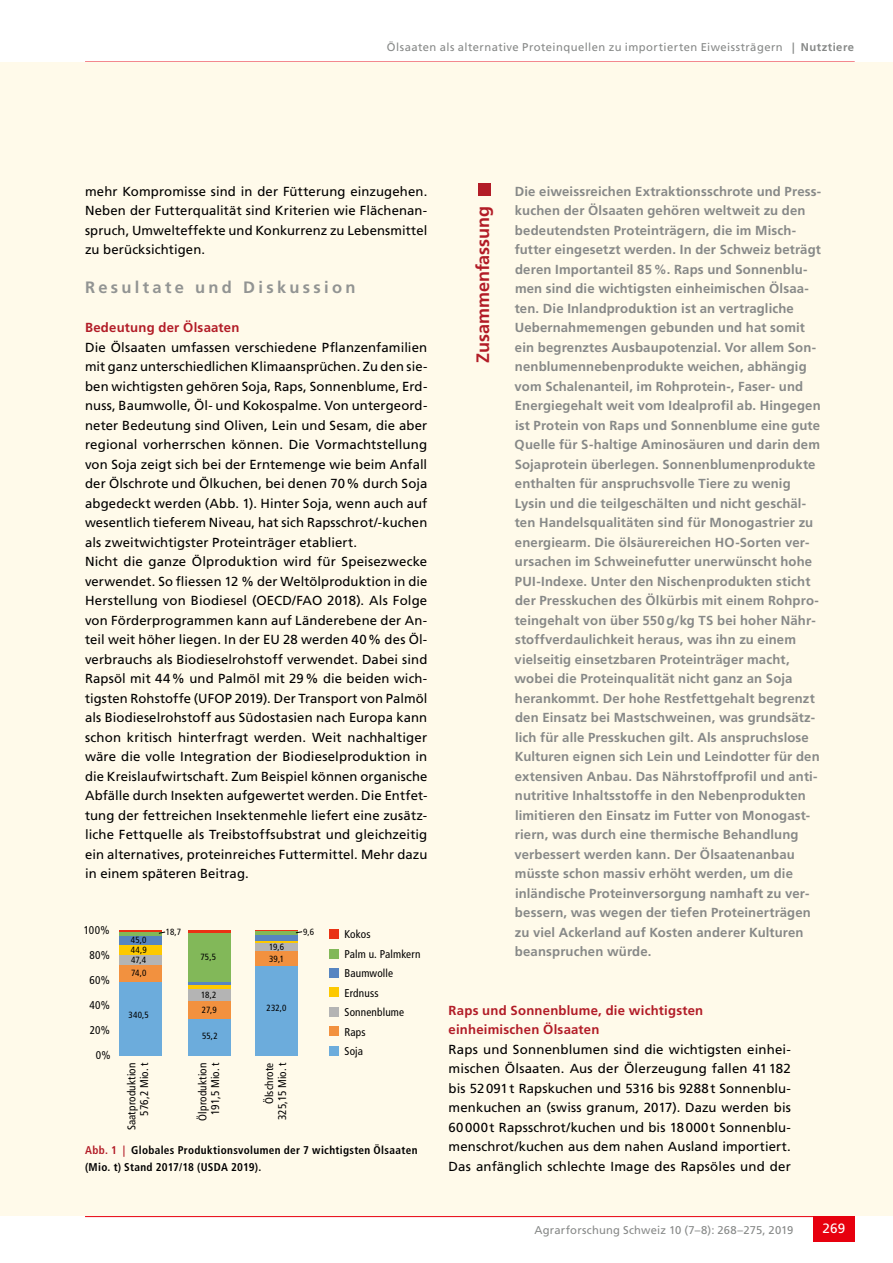
<style>
.page{position:relative;width:893px;height:1263px;background:#fff}
.page>*{position:absolute;margin:0;border:0;box-sizing:border-box;transform-origin:0 0}
.t1{font:700 18px "Frutiger LT Std";color:#b21c27}
.t2{font:700 16.5px "Frutiger LT Std";letter-spacing:.2em;color:#929493}
.t3{font:13.5px "Frutiger LT Std";color:#fff}
.t4{font:13.2px/19.5px "Frutiger LT Std";letter-spacing:.01em;color:#000;text-align:justify}
.t5{font:700 13.2px/19.5px "Frutiger LT Std";letter-spacing:.01em;color:#878988}
.t6{font:700 13.2px/19.5px "Frutiger LT Std";letter-spacing:.015em;color:#b21c27}
.t7{font:condensed 11.25px/19.5px "Frutiger LT Std";letter-spacing:.015em;color:#000;text-align:right}
.t8{font:700 condensed 11.25px/16.5px "Frutiger LT Std";letter-spacing:.03em;color:#000}
.t9{font:11.25px "Frutiger LT Std";letter-spacing:.035em;color:#878988}
.t10{font:11.25px "Frutiger LT Std";letter-spacing:.015em;color:#878988}
.t11{font:condensed 9px "Frutiger LT Std";letter-spacing:.015em;color:#000}
.s1{font-weight:700}
.s2{color:#b21c27}
</style>
<div class="page">
<hr style="left:85px;top:62px;width:770px;height:1px;background:#e7000e">
<hr style="left:85px;top:1216px;width:770px;height:1px;background:#e7000e">
<div style="left:813px;top:1216px;width:42px;height:26px;background:#e7000e"></div>
<div style="left:0;top:63px;width:893px;height:1153px;background:#fffaea"></div>
<div style="left:478px;top:183px;width:13px;height:13px;background:#b21c27"></div>
<div style="left:256px;top:966px;width:42px;height:89px;background:#6cacdc"></div>
<div style="left:188px;top:1019px;width:43px;height:36px;background:#6cacdc"></div>
<div style="left:119px;top:981px;width:42px;height:74px;background:#6cacdc"></div>
<div style="left:256px;top:951px;width:42px;height:15px;background:#f2913f"></div>
<div style="left:188px;top:1001px;width:43px;height:18px;background:#f2913f"></div>
<div style="left:119px;top:965px;width:42px;height:16px;background:#f2913f"></div>
<div style="left:256px;top:943px;width:42px;height:8px;background:#b4b4b4"></div>
<div style="left:188px;top:989px;width:43px;height:12px;background:#b4b4b4"></div>
<div style="left:119px;top:955px;width:42px;height:10px;background:#b4b4b4"></div>
<hr style="left:256px;top:940px;width:42px;height:3px;background:#fdc900">
<hr style="left:188px;top:985px;width:43px;height:4px;background:#fdc900">
<div style="left:119px;top:945px;width:42px;height:10px;background:#fdc900"></div>
<div style="left:256px;top:934px;width:42px;height:6px;background:#5685c1"></div>
<hr style="left:188px;top:982px;width:43px;height:3px;background:#5685c1">
<div style="left:119px;top:935px;width:42px;height:10px;background:#5685c1"></div>
<hr style="left:256px;top:931px;width:42px;height:3px;background:#82b859">
<div style="left:188px;top:932px;width:43px;height:50px;background:#82b859"></div>
<svg style="left:119px;top:931px;width:42px;height:4px"></svg>
<hr style="left:256px;top:930px;width:42px;height:1px;background:#e93214">
<hr style="left:188px;top:930px;width:43px;height:2px;background:#e93214">
<hr style="left:119px;top:930px;width:42px;height:1px;background:#e93214">
<div style="left:330px;top:929px;width:9px;height:10px;background:#e93214"></div>
<div style="left:330px;top:949px;width:9px;height:9px;background:#82b859"></div>
<div style="left:330px;top:968px;width:9px;height:10px;background:#5685c1"></div>
<div style="left:330px;top:988px;width:9px;height:9px;background:#fdc900"></div>
<div style="left:330px;top:1007px;width:9px;height:9px;background:#b4b4b4"></div>
<div style="left:330px;top:1026px;width:9px;height:10px;background:#f2913f"></div>
<div style="left:330px;top:1046px;width:9px;height:9px;background:#6cacdc"></div>
<p class="t9" style="left:387px;top:40px;width:469px">Ölsaaten als alternative Proteinquellen zu importierten Eiweissträgern <span class="s1">| Nutztiere</span></p>
<p class="t4" style="left:85px;top:181px;width:344px">mehr Kompromisse sind in der Fütterung einzugehen.<br>Neben der Futterqualität sind Kriterien wie Flächenan&shy;spruch, Umwelteffekte und Konkurrenz zu Lebensmittel zu berücksichtigen.</p>
<p class="t2" style="left:85px;top:278px;width:272px">Resultate und Diskussion</p>
<p class="t6" style="left:85px;top:318px;width:156px">Bedeutung der Ölsaaten</p>
<p class="t4" style="left:85px;top:337px;width:344px;text-align:left">Die Ölsaaten umfassen verschiedene Pflanzenfamilien mit ganz unterschiedlichen Klimaansprüchen. Zu den sie&shy;ben wichtigsten gehören Soja, Raps, Sonnenblume, Erd&shy;nuss, Baumwolle, Öl- und Kokospalme. Von untergeord&shy;neter Bedeutung sind Oliven, Lein und Sesam, die aber regional vorherrschen können. Die Vormachtstellung von Soja zeigt sich bei der Erntemenge wie beim Anfall der Ölschrote und Ölkuchen, bei denen 70% durch Soja abgedeckt werden (Abb. 1). Hinter Soja, wenn auch auf wesentlich tieferem Niveau, hat sich Rapsschrot/-kuchen als zweitwichtigster Proteinträger etabliert.<br>Nicht die ganze Ölproduktion wird für Speisezwecke verwendet. So fliessen 12 % der Weltölproduktion in die Herstellung von Biodiesel (OECD/FAO 2018). Als Folge von Förderprogrammen kann auf Länderebene der An&shy;teil weit höher liegen. In der EU 28 werden 40% des Öl&shy;verbrauchs als Biodieselrohstoff verwendet. Dabei sind Rapsöl mit 44% und Palmöl mit 29% die beiden wich&shy;tigsten Rohstoffe (UFOP 2019). Der Transport von Palmöl als Biodieselrohstoff aus Südostasien nach Europa kann schon kritisch hinterfragt werden. Weit nachhaltiger wäre die volle Integration der Biodieselproduktion in die Kreislaufwirtschaft. Zum Beispiel können organische Abfälle durch Insekten aufgewertet werden. Die Entfet&shy;tung der fettreichen Insektenmehle liefert eine zusätz&shy;liche Fettquelle als Treibstoffsubstrat und gleichzeitig ein alternatives, proteinreiches Futtermittel. Mehr dazu in einem späteren Beitrag.</p>
<p class="t7" style="left:84px;top:920px;width:27px">100%</p>
<p class="t7" style="left:90px;top:945px;width:22px">80%</p>
<p class="t7" style="left:90px;top:970px;width:22px">60%</p>
<p class="t7" style="left:89px;top:995px;width:22px">40%</p>
<p class="t7" style="left:90px;top:1020px;width:22px">20%</p>
<p class="t7" style="left:96px;top:1045px;width:16px">0%</p>
<p class="t11" style="left:166px;top:926px;width:17px">18,7</p>
<p class="t11" style="left:131px;top:934px;width:17px">45,0</p>
<p class="t11" style="left:269px;top:942px;width:17px">19,6</p>
<p class="t11" style="left:131px;top:945px;width:17px">44,9</p>
<p class="t11" style="left:200px;top:952px;width:17px">75,5</p>
<p class="t11" style="left:131px;top:955px;width:16px">47,4</p>
<p class="t11" style="left:269px;top:953px;width:17px">39,1</p>
<p class="t11" style="left:201px;top:990px;width:17px">18,2</p>
<p class="t11" style="left:131px;top:968px;width:17px">74,0</p>
<p class="t11" style="left:128px;top:1010px;width:22px">340,5</p>
<p class="t11" style="left:202px;top:1005px;width:16px">27,9</p>
<p class="t11" style="left:202px;top:1030px;width:17px">55,2</p>
<p class="t11" style="left:267px;top:1003px;width:21px">232,0</p>
<p class="t7" style="left:125px;top:1130px;width:69px;line-height:12.8px;rotate:-90deg">Saatproduktion<br>576,2 Mio. t</p>
<p class="t7" style="left:196px;top:1121px;width:60px;line-height:12.8px;text-align:center;rotate:-90deg">Ölproduktion<br>191,5 Mio. t</p>
<p class="t7" style="left:263px;top:1120px;width:59px;line-height:12.8px;rotate:-90deg">Ölschrote<br>325,15 Mio. t</p>
<p class="t11" style="left:303px;top:926px;width:13px">9,6</p>
<p class="t7" style="left:344px;top:925px;width:77px;text-align:left">Kokos<br>Palm u. Palmkern<br>Baumwolle<br>Erdnuss<br>Sonnenblume<br>Raps<br>Soja</p>
<p class="t8" style="left:85px;top:1142px;width:334px"><span class="s2">Abb. 1 |</span> Globales Produktionsvolumen der 7 wichtigsten Ölsaaten (Mio. t) Stand 2017/18 (USDA 2019).</p>
<h1 class="t1" style="left:472px;top:363px;width:158px;rotate:-90deg">Zusammenfassung</h1>
<p class="t5" style="left:515px;top:181px;width:308px">Die eiweissreichen Extraktionsschrote und Press&shy;kuchen der Ölsaaten gehören weltweit zu den bedeutendsten Proteinträgern, die im Misch&shy;futter eingesetzt werden. In der Schweiz beträgt deren Importanteil 85%. Raps und Sonnenblu&shy;men sind die wichtigsten einheimischen Ölsaa&shy;ten. Die Inlandproduktion ist an vertragliche Uebernahmemengen gebunden und hat somit ein begrenztes Ausbaupotenzial. Vor allem Son&shy;nenblumennebenprodukte weichen, abhängig vom Schalenanteil, im Rohprotein-, Faser- und Energiegehalt weit vom Idealprofil ab. Hingegen ist Protein von Raps und Sonnenblume eine gute Quelle für S-haltige Aminosäuren und darin dem Sojaprotein überlegen. Sonnenblumenprodukte enthalten für anspruchsvolle Tiere zu wenig Lysin und die teilgeschälten und nicht geschäl&shy;ten Handelsqualitäten sind für Monogastrier zu energiearm. Die ölsäurereichen HO-Sorten ver&shy;ursachen im Schweinefutter unerwünscht hohe PUI-Indexe. Unter den Nischenprodukten sticht der Presskuchen des Ölkürbis mit einem Rohpro&shy;teingehalt von über 550g/kg TS bei hoher Nähr&shy;stoffverdaulichkeit heraus, was ihn zu einem vielseitig einsetzbaren Proteinträger macht, wobei die Proteinqualität nicht ganz an Soja herankommt. Der hohe Restfettgehalt begrenzt den Einsatz bei Mastschweinen, was grundsätz&shy;lich für alle Presskuchen gilt. Als anspruchslose Kulturen eignen sich Lein und Leindotter für den extensiven Anbau. Das Nährstoffprofil und anti&shy;nutritive Inhaltsstoffe in den Nebenprodukten limitieren den Einsatz im Futter von Monogast&shy;riern, was durch eine thermische Behandlung verbessert werden kann. Der Ölsaatenanbau müsste schon massiv erhöht werden, um die inländische Proteinversorgung namhaft zu ver&shy;bessern, was wegen der tiefen Proteinerträgen zu viel Ackerland auf Kosten anderer Kulturen beanspruchen würde.</p>
<p class="t6" style="left:449px;top:1000px;width:256px">Raps und Sonnenblume, die wichtigsten einheimischen Ölsaaten</p>
<p class="t4" style="left:449px;top:1039px;width:344px">Raps und Sonnenblumen sind die wichtigsten einhei&shy;mischen Ölsaaten. Aus der Ölerzeugung fallen 41182 bis 52091t Rapskuchen und 5316 bis 9288t Sonnenblu&shy;menkuchen an (swiss granum, 2017). Dazu werden bis 60000t Rapsschrot/kuchen und bis 18000t Sonnenblu&shy;menschrot/kuchen aus dem nahen Ausland importiert.<br>Das anfänglich schlechte Image des Rapsöles und der</p>
<p class="t10" style="left:534px;top:1223px;width:260px">Agrarforschung Schweiz 10 (7–8): 268–275, 2019</p>
<p class="t3" style="left:822px;top:1221px;width:24px">269</p>
</div>
